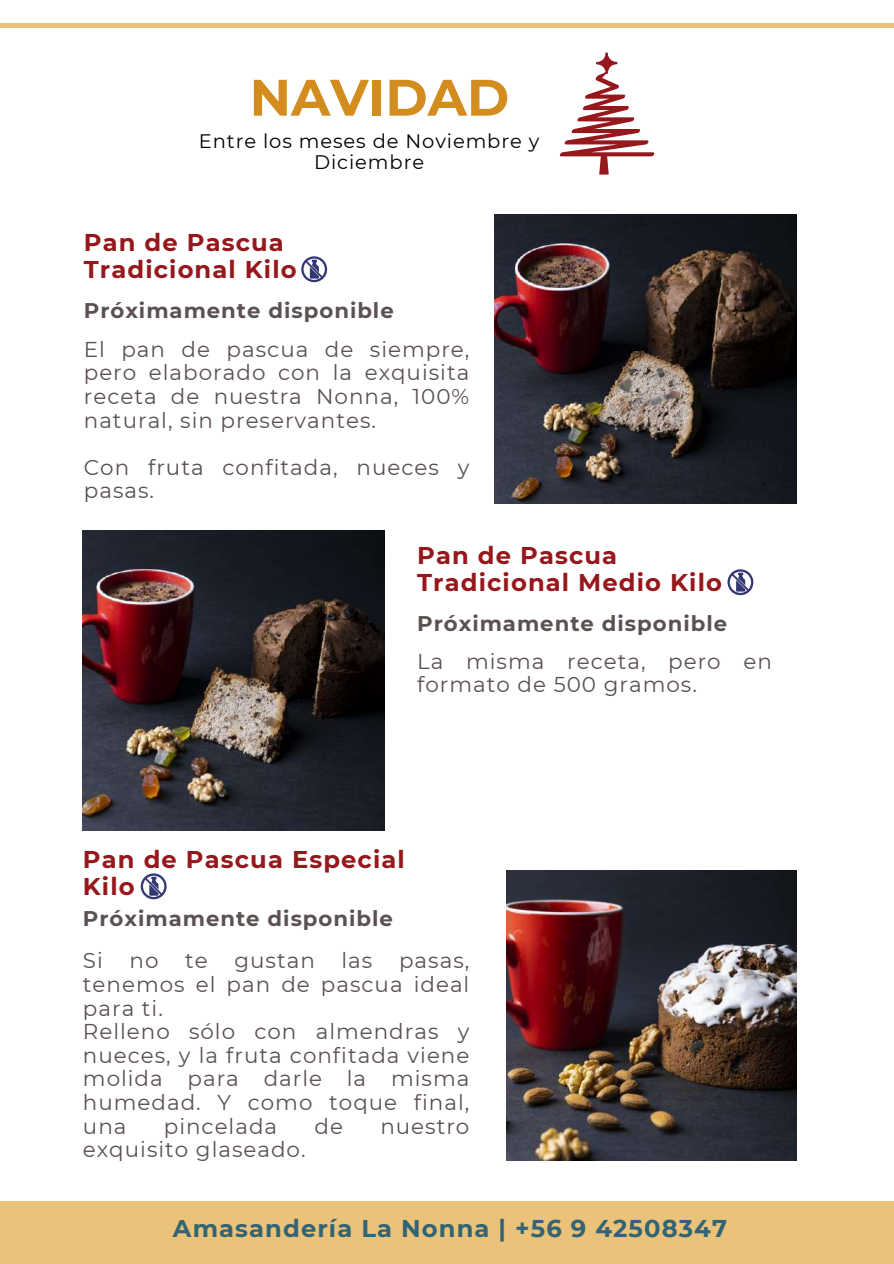
<style>
.page{position:relative;width:894px;height:1264px;background:#fff}
.page>*{position:absolute;margin:0;border:0;box-sizing:border-box;transform-origin:0 0}
.t1{font:700 51.15px "Montserrat";color:#d38c1e}
.t2{font:700 24.15px/27px "Montserrat";letter-spacing:.045em;color:#96171c}
.t3{font:700 24.15px "Montserrat";letter-spacing:.045em;color:#336474}
.t4{font:21.45px/23.7px "Montserrat";letter-spacing:.045em;color:#5c5151}
.t5{font:700 21.15px "Montserrat";letter-spacing:.045em;color:#5c5151}
.t6{font:19.5px/21.3px "Montserrat";letter-spacing:.045em;color:#000;text-align:center}
</style>
<div class="page">
<hr style="left:0;top:23px;width:893px;height:4px;background:#eac27a">
<svg style="left:559px;top:52px;width:96px;height:122px"></svg>
<svg style="left:301px;top:256px;width:26px;height:26px"></svg>
<img style="left:494px;top:215px;width:302px;height:288px">
<img style="left:83px;top:531px;width:301px;height:299px">
<svg style="left:727px;top:569px;width:26px;height:26px"></svg>
<svg style="left:141px;top:873px;width:25px;height:26px"></svg>
<img style="left:506px;top:871px;width:289px;height:289px">
<div style="left:0;top:1201px;width:893px;height:62px;background:#eac27a"></div>
<h1 class="t1" style="left:249px;top:66px;width:261px">NAVIDAD</h1>
<p class="t6" style="left:199px;top:130px;width:342px">Entre los meses de Noviembre y<br>Diciembre</p>
<p class="t2" style="left:84px;top:228px;width:214px">Pan de Pascua<br>Tradicional Kilo</p>
<p class="t5" style="left:84px;top:297px;width:311px">Próximamente disponible</p>
<p class="t4" style="left:84px;top:337px;width:387px;text-align:justify">El pan de pascua de siempre, pero elaborado con la exquisita receta de nuestra Nonna, 100% natural, sin preservantes.</p>
<p class="t4" style="left:84px;top:455px;width:387px">Con fruta confitada, nueces y pasas.</p>
<p class="t2" style="left:417px;top:541px;width:306px">Pan de Pascua<br>Tradicional Medio Kilo</p>
<p class="t5" style="left:417px;top:610px;width:311px">Próximamente disponible</p>
<p class="t4" style="left:417px;top:649px;width:356px">La misma receta, pero en formato de 500 gramos.</p>
<p class="t2" style="left:83px;top:845px;width:323px">Pan de Pascua Especial<br>Kilo</p>
<p class="t5" style="left:83px;top:905px;width:311px">Próximamente disponible</p>
<p class="t4" style="left:83px;top:948px;width:388px">Si no te gustan las pasas, tenemos el pan de pascua ideal para ti.<br>Relleno sólo con almendras y nueces, y la fruta confitada viene molida para darle la misma humedad. Y como toque final, una</p>
<p class="t4" style="left:164px;top:1114px;width:115px">pincelada</p>
<p class="t4" style="left:314px;top:1114px;width:30px">de</p>
<p class="t4" style="left:380px;top:1114px;width:90px">nuestro</p>
<p class="t4" style="left:83px;top:1137px;width:224px">exquisito glaseado.</p>
<p class="t3" style="left:173px;top:1213px;width:555px">Amasandería La Nonna | +56 9 42508347</p>
</div>
